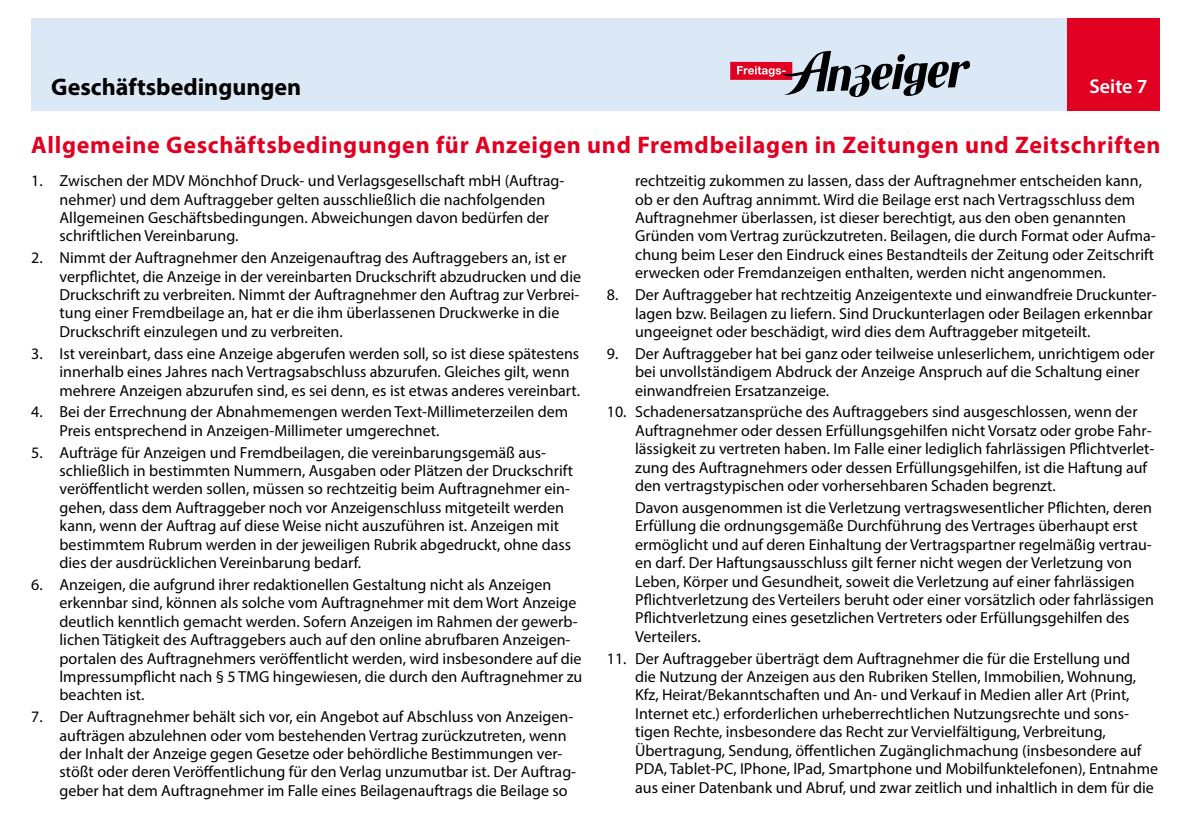
<style>
.page{position:relative;width:1191px;height:834px;background:#fff}
.page>*{position:absolute;margin:0;border:0;box-sizing:border-box;transform-origin:0 0}
.t1{font:700 24px "Myriad Pro";letter-spacing:.03em;color:#e20022}
.t2{font:700 24px "Myriad Pro";color:#000}
.t3{font:600 20px "Myriad Pro";color:#fff}
.t4{font:16px/18.4px "Myriad Pro";color:#000}
</style>
<div class="page">
<div style="left:31px;top:18px;width:1035px;height:93px;background:#dbe8f5"></div>
<div style="left:730px;top:62px;width:62px;height:18px;background:#e20022"></div>
<svg style="left:737px;top:51px;width:233px;height:46px"></svg>
<div style="left:1067px;top:18px;width:92px;height:93px;background:#e20022"></div>
<h1 class="t2" style="left:51px;top:71px;width:251px">Geschäftsbedingungen</h1>
<p class="t3" style="left:1089px;top:74px;width:60px">Seite 7</p>
<h1 class="t1" style="left:31px;top:129px;width:1130px">Allgemeine Geschäftsbedingungen für Anzeigen und Fremdbeilagen in Zeitungen und Zeitschriften</h1>
<p class="t4" style="left:60px;top:171px;width:506px;text-indent:-28px">1. Zwischen der MDV Mönchhof Druck- und Verlagsgesellschaft mbH (Auftrag&shy;nehmer) und dem Auftraggeber gelten ausschließlich die nachfolgenden Allgemeinen Geschäftsbedingungen. Abweichungen davon bedürfen der schriftlichen Vereinbarung.</p>
<p class="t4" style="left:60px;top:248px;width:523px;text-indent:-28px">2. Nimmt der Auftragnehmer den Anzeigenauftrag des Auftraggebers an, ist er verpflichtet, die Anzeige in der vereinbarten Druckschrift abzudrucken und die Druckschrift zu verbreiten. Nimmt der Auftragnehmer den Auftrag zur Verbrei&shy;tung einer Fremdbeilage an, hat er die ihm überlassenen Druckwerke in die Druckschrift einzulegen und zu verbreiten.</p>
<p class="t4" style="left:60px;top:344px;width:522px;text-indent:-28px">3. Ist vereinbart, dass eine Anzeige abgerufen werden soll, so ist diese spätestens innerhalb eines Jahres nach Vertragsabschluss abzurufen. Gleiches gilt, wenn mehrere Anzeigen abzurufen sind, es sei denn, es ist etwas anderes vereinbart.</p>
<p class="t4" style="left:60px;top:402px;width:510px;text-indent:-28px">4. Bei der Errechnung der Abnahmemengen werden Text-Millimeterzeilen dem<br>Preis entsprechend in Anzeigen-Millimeter umgerechnet.</p>
<p class="t4" style="left:60px;top:442px;width:515px;text-indent:-28px">5. Aufträge für Anzeigen und Fremdbeilagen, die vereinbarungsgemäß aus&shy;schließlich in bestimmten Nummern, Ausgaben oder Plätzen der Druckschrift veröffentlicht werden sollen, müssen so rechtzeitig beim Auftragnehmer ein&shy;gehen, dass dem Auftraggeber noch vor Anzeigenschluss mitgeteilt werden kann, wenn der Auftrag auf diese Weise nicht auszuführen ist. Anzeigen mit bestimmtem Rubrum werden in der jeweiligen Rubrik abgedruckt, ohne dass dies der ausdrücklichen Vereinbarung bedarf.</p>
<p class="t4" style="left:60px;top:575px;width:524px;text-indent:-28px">6. Anzeigen, die aufgrund ihrer redaktionellen Gestaltung nicht als Anzeigen erkennbar sind, können als solche vom Auftragnehmer mit dem Wort Anzeige deutlich kenntlich gemacht werden. Sofern Anzeigen im Rahmen der gewerb&shy;lichen Tätigkeit des Auftraggebers auch auf den online abrufbaren Anzeigen&shy;portalen des Auftragnehmers veröffentlicht werden, wird insbesondere auf die lmpressumpflicht nach § 5 TMG hingewiesen, die durch den Auftragnehmer zu beachten ist.</p>
<p class="t4" style="left:60px;top:707px;width:518px;text-indent:-28px">7. Der Auftragnehmer behält sich vor, ein Angebot auf Abschluss von Anzeigen&shy;aufträgen abzulehnen oder vom bestehenden Vertrag zurückzutreten, wenn der Inhalt der Anzeige gegen Gesetze oder behördliche Bestimmungen ver&shy;stößt oder deren Veröffentlichung für den Verlag unzumutbar ist. Der Auftrag&shy;geber hat dem Auftragnehmer im Falle eines Beilagenauftrags die Beilage so</p>
<p class="t4" style="left:635px;top:171px;width:522px">rechtzeitig zukommen zu lassen, dass der Auftragnehmer entscheiden kann, ob er den Auftrag annimmt. Wird die Beilage erst nach Vertragsschluss dem Auftragnehmer überlassen, ist dieser berechtigt, aus den oben genannten Gründen vom Vertrag zurückzutreten. Beilagen, die durch Format oder Aufma&shy;chung beim Leser den Eindruck eines Bestandteils der Zeitung oder Zeitschrift erwecken oder Fremdanzeigen enthalten, werden nicht angenommen.</p>
<p class="t4" style="left:635px;top:285px;width:523px;text-indent:-28px">8. Der Auftraggeber hat rechtzeitig Anzeigentexte und einwandfreie Druckunter&shy;lagen bzw. Beilagen zu liefern. Sind Druckunterlagen oder Beilagen erkennbar ungeeignet oder beschädigt, wird dies dem Auftraggeber mitgeteilt.</p>
<p class="t4" style="left:635px;top:344px;width:521px;text-indent:-28px">9. Der Auftraggeber hat bei ganz oder teilweise unleserlichem, unrichtigem oder bei unvollständigem Abdruck der Anzeige Anspruch auf die Schaltung einer einwandfreien Ersatzanzeige.</p>
<p class="t4" style="left:635px;top:402px;width:520px;text-indent:-28px">10. Schadenersatzansprüche des Auftraggebers sind ausgeschlossen, wenn der Auftragnehmer oder dessen Erfüllungsgehilfen nicht Vorsatz oder grobe Fahr&shy;lässigkeit zu vertreten haben. Im Falle einer lediglich fahrlässigen Pflichtverlet&shy;zung des Auftragnehmers oder dessen Erfüllungsgehilfen, ist die Haftung auf den vertragstypischen oder vorhersehbaren Schaden begrenzt.</p>
<p class="t4" style="left:635px;top:498px;width:520px">Davon ausgenommen ist die Verletzung vertragswesentlicher Pflichten, deren Erfüllung die ordnungsgemäße Durchführung des Vertrages überhaupt erst ermöglicht und auf deren Einhaltung der Vertragspartner regelmäßig vertrau&shy;en darf. Der Haftungsausschluss gilt ferner nicht wegen der Verletzung von Leben, Körper und Gesundheit, soweit die Verletzung auf einer fahrlässigen Pflichtverletzung des Verteilers beruht oder einer vorsätzlich oder fahrlässigen Pflichtverletzung eines gesetzlichen Vertreters oder Erfüllungsgehilfen des Verteilers.</p>
<p class="t4" style="left:635px;top:648px;width:524px;text-indent:-28px">11. Der Auftraggeber überträgt dem Auftragnehmer die für die Erstellung und<br>die Nutzung der Anzeigen aus den Rubriken Stellen, Immobilien, Wohnung, Kfz, Heirat/Bekanntschaften und An- und Verkauf in Medien aller Art (Print, Internet etc.) erforderlichen urheberrechtlichen Nutzungsrechte und sons&shy;tigen Rechte, insbesondere das Recht zur Vervielfältigung, Verbreitung, Übertragung, Sendung, öffentlichen Zugänglichmachung (insbesondere auf PDA, Tablet-PC, IPhone, lPad, Smartphone und Mobilfunktelefonen), Entnahme aus einer Datenbank und Abruf, und zwar zeitlich und inhaltlich in dem für die</p>
</div>
